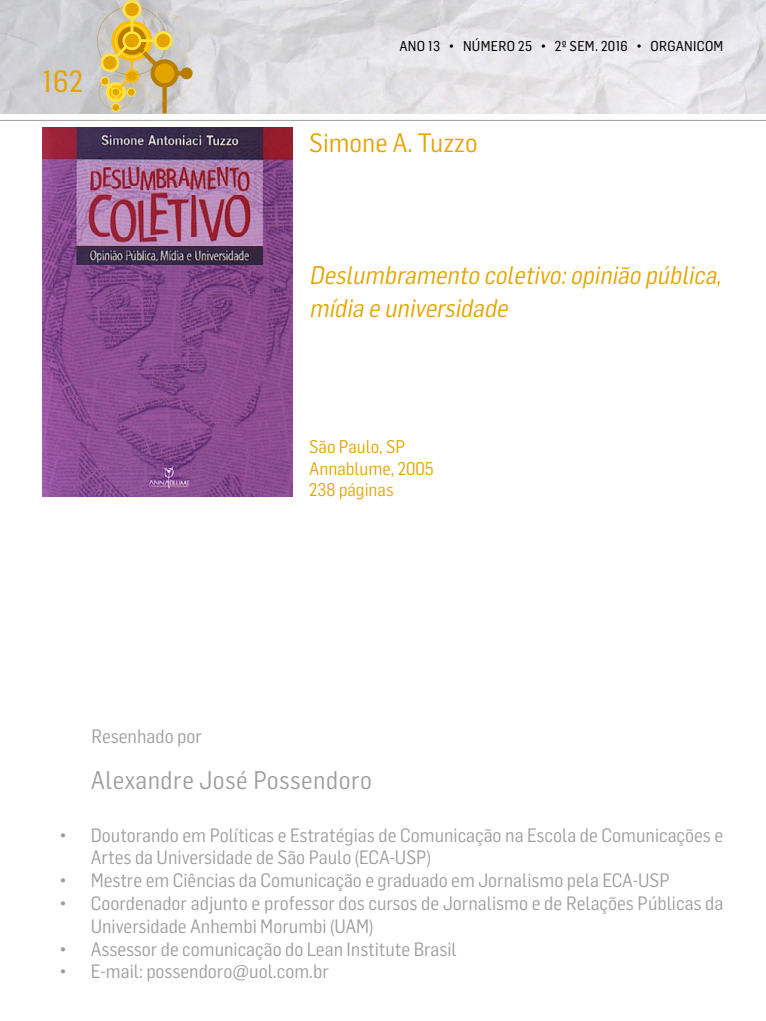
<style>
.page{position:relative;width:766px;height:1021px;background:#fff}
.page>*{position:absolute;margin:0;border:0;box-sizing:border-box;transform-origin:0 0}
.t1{font:30px "Flama Semicondensed Basic";color:#e4a400}
.t2{font:26px "Flama Semicondensed";color:#e4a400}
.t3{font:italic 25px/33px "Flama Semicondensed";color:#e4a400}
.t4{font:25px "Flama Semicondensed";letter-spacing:.02em;color:#9d9d9c}
.t5{font:19px/22.8px "Flama Semicondensed";color:#9d9d9c}
.t6{font:18px/21.6px "Flama Semicondensed";color:#e4a400}
.t7{font:14px "Flama Semicondensed Basic";letter-spacing:.02em;color:#000}
</style>
<div class="page">
<img style="left:0;top:0;width:765px;height:113px">
<hr style="left:0;top:120px;width:765px;height:1px;background:#9d9d9c">
<img style="left:43px;top:127px;width:249px;height:369px">
<svg style="left:97px;top:0;width:95px;height:113px"></svg>
<h1 class="t1" style="left:43px;top:62px;width:42px">162</h1>
<p class="t5" style="left:91px;top:724px;width:112px">Resenhado por</p>
<p class="t7" style="left:399px;top:37px;width:325px">ANO 13 • NÚMERO 25 • 2º SEM. 2016 • ORGANICOM</p>
<h2 class="t2" style="left:309px;top:126px;width:170px">Simone A. Tuzzo</h2>
<h3 class="t3" style="left:309px;top:258px;width:419px">Deslumbramento coletivo:opinião pública, mídia e universidade</h3>
<p class="t6" style="left:309px;top:435px;width:126px">São Paulo, SP<br>Annablume, 2005<br>238 páginas</p>
<h3 class="t4" style="left:91px;top:763px;width:282px">Alexandre José Possendoro</h3>
<p class="t5" style="left:91px;top:822px;width:634px;text-indent:-31px">• Doutorando em Políticas e Estratégias de Comunicação na Escola de Comunicações e<br>Artes da Universidade de São Paulo (ECA-USP)</p>
<p class="t5" style="left:60px;top:868px;width:611px">• Mestre em Ciências da Comunicação e graduado em Jornalismo pela ECA-USP</p>
<p class="t5" style="left:91px;top:891px;width:634px;text-indent:-31px">• Coordenador adjunto e professor dos cursos de Jornalismo e de Relações Públicas da<br>Universidade Anhembi Morumbi (UAM)</p>
<p class="t5" style="left:60px;top:936px;width:398px">• Assessor de comunicação do Lean Institute Brasil</p>
<p class="t5" style="left:60px;top:959px;width:271px">• E-mail: possendoro@uol.com.br</p>
</div>
